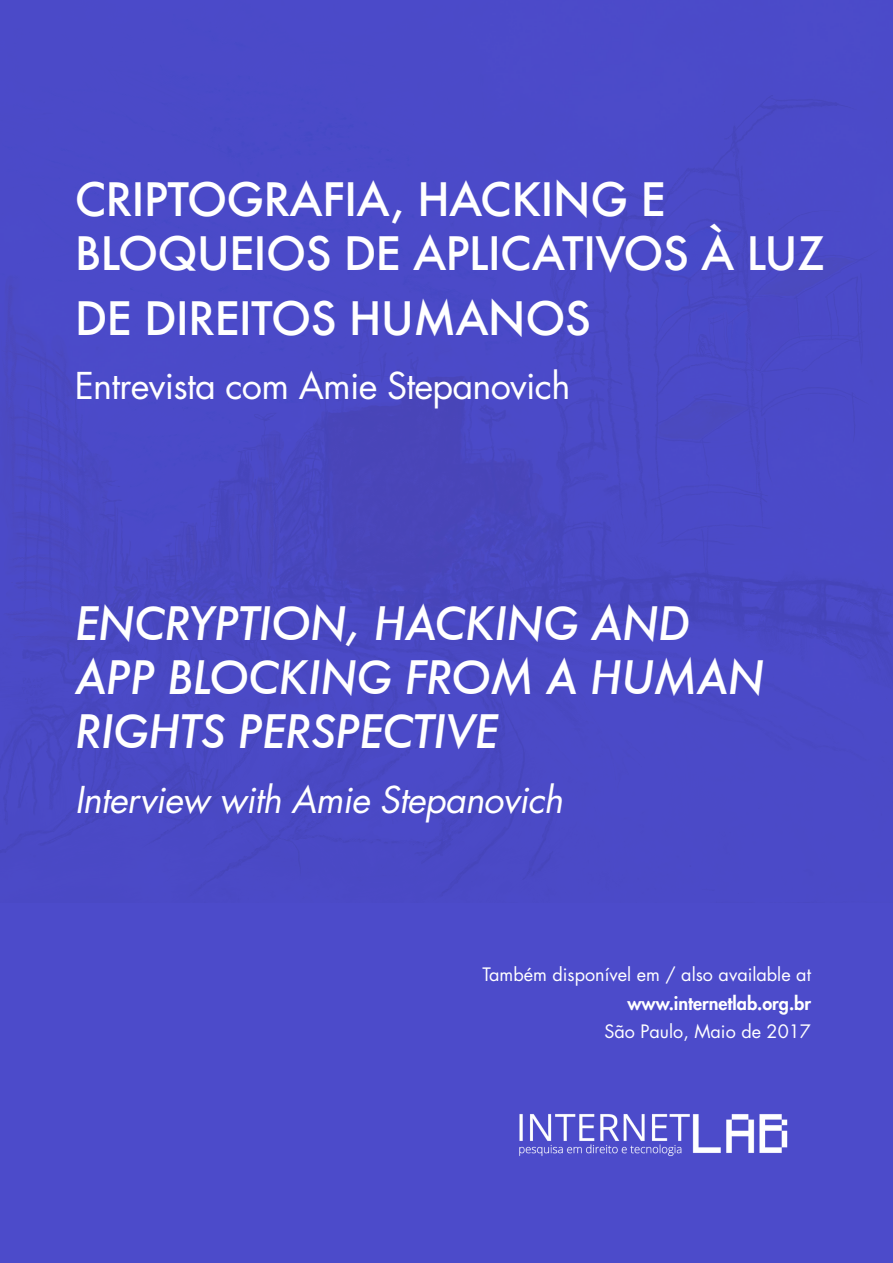
<style>
.page{position:relative;width:893px;height:1263px;background:#4c4bca}
.page>*{position:absolute;margin:0;border:0;box-sizing:border-box;transform-origin:0 0}
.t1{font:500 45px/54px "Futura";letter-spacing:-.02em;color:#fff}
.t2{font:italic 500 45px/54px "Futura";letter-spacing:-.02em;color:#fff}
.t3{font:36px "Futura Std";letter-spacing:-.02em;color:#fff}
.t4{font:italic 36px "Futura Std";letter-spacing:-.02em;color:#fff}
.t5{font:18px "Futura Std";color:#fff}
.t6{font:800 18px "Futura Std";color:#fff}
</style>
<div class="page">
<img style="left:519px;top:1114px;width:269px;height:42px">
<p class="t1" style="left:75px;top:171px;width:752px">CRIPTOGRAFIA, HACKING E<br>BLOQUEIOS DE APLICATIVOS À LUZ</p>
<p class="t1" style="left:75px;top:290px;width:518px">DE DIREITOS HUMANOS</p>
<p class="t3" style="left:75px;top:363px;width:497px">Entrevista com Amie Stepanovich</p>
<p class="t2" style="left:75px;top:596px;width:691px">ENCRYPTION, HACKING AND<br>APP BLOCKING FROM A HUMAN<br>RIGHTS PERSPECTIVE</p>
<p class="t4" style="left:75px;top:776px;width:490px">Interview with Amie Stepanovich</p>
<p class="t5" style="left:482px;top:963px;width:330px">Também disponível em / also available at</p>
<p class="t6" style="left:627px;top:992px;width:185px">www.internetlab.org.br</p>
<p class="t5" style="left:604px;top:1020px;width:208px">São Paulo, Maio de 2017</p>
</div>
